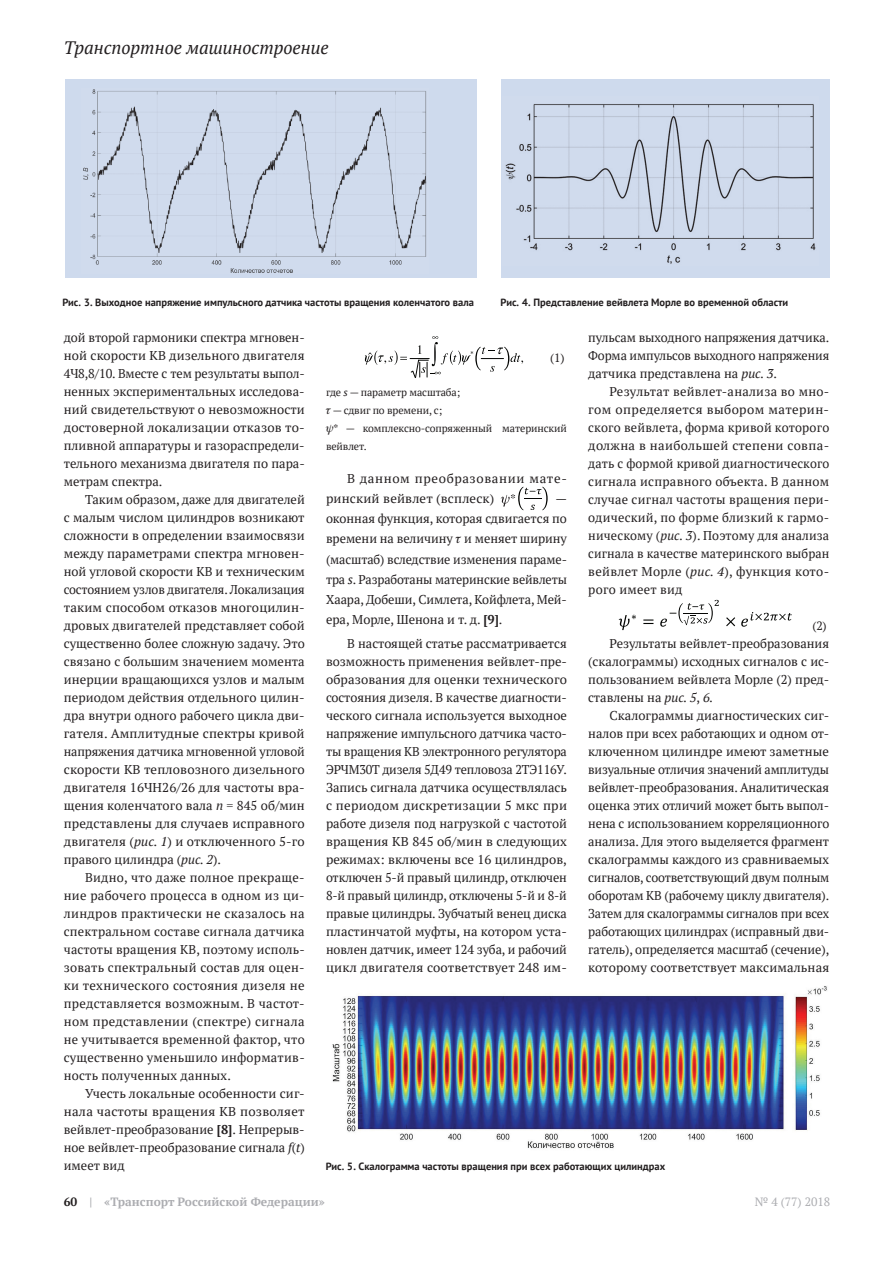
<style>
.page{position:relative;width:893px;height:1263px;background:#fff}
.page>*{position:absolute;margin:0;border:0;box-sizing:border-box;transform-origin:0 0}
.t1{font:italic 18px "PT Serif";color:#231f20}
.t2{font:12.75px/18px "PT Serif";color:#231f20;text-align:justify}
.t3{font:12.75px/19.5px "PT Serif";letter-spacing:.045em;color:#231f20}
.t4{font:700 12px "PT Serif";color:#acadb1}
.t5{font:12px "PT Serif";color:#acadb1}
.t6{font:12px "PT Serif";color:#231f20}
.t7{font:700 10.5px "PT Sans";color:#231f20}
.t8{font:10.5px "PT Serif";letter-spacing:-.01em;color:#231f20}
.s1{font-style:italic}
.s2{font-weight:700}
.s3{color:#231f20}
</style>
<div class="page">
<svg style="left:365px;top:336px;width:158px;height:42px"></svg>
<svg style="left:501px;top:487px;width:47px;height:23px"></svg>
<svg style="left:619px;top:615px;width:17px;height:15px"></svg>
<svg style="left:643px;top:619px;width:10px;height:5px"></svg>
<svg style="left:660px;top:600px;width:59px;height:27px"></svg>
<svg style="left:726px;top:617px;width:9px;height:9px"></svg>
<svg style="left:741px;top:612px;width:51px;height:15px"></svg>
<div style="left:65px;top:79px;width:411px;height:199px;background:#cedaed"></div>
<img style="left:83px;top:89px;width:344px;height:184px">
<div style="left:501px;top:79px;width:328px;height:199px;background:#cedaed"></div>
<img style="left:505px;top:104px;width:311px;height:160px">
<img style="left:332px;top:986px;width:495px;height:163px">
<h1 class="t1" style="left:64px;top:36px;width:266px">Транспортное машиностроение</h1>
<p class="t7" style="left:62px;top:295px;width:413px">Рис. 3. Выходное напряжение импульсного датчика частоты вращения коленчатого вала</p>
<p class="t7" style="left:501px;top:295px;width:289px">Рис. 4. Представление вейвлета Морле во временной области</p>
<p class="t2" style="left:64px;top:328px;width:243px">дой второй гармоники спектра мгновен&shy;ной скорости КВ дизельного двигателя 4Ч8,8/10. Вместе с тем результаты выпол&shy;ненных экспериментальных исследова&shy;ний свидетельствуют о невозможности достоверной локализации отказов то&shy;пливной аппаратуры и газораспредели&shy;тельного механизма двигателя по пара&shy;метрам спектра.</p>
<p class="t2" style="left:64px;top:490px;width:243px;text-indent:21px">Таким образом, даже для двигателей с малым числом цилиндров возникают сложности в определении взаимосвязи между параметрами спектра мгновен&shy;ной угловой скорости КВ и техническим состоянием узлов двигателя. Локализация таким способом отказов многоцилин&shy;дровых двигателей представляет собой существенно более сложную задачу. Это связано с большим значением момента инерции вращающихся узлов и малым периодом действия отдельного цилин&shy;дра внутри одного рабочего цикла дви&shy;гателя. Амплитудные спектры кривой напряжения датчика мгновенной угловой скорости КВ тепловозного дизельного двигателя 16ЧН26/26 для частоты вра&shy;щения коленчатого вала <span class="s1">n</span> = 845 об/мин представлены для случаев исправного двигателя (<span class="s1">рис. 1</span>) и отключенного 5-го правого цилиндра (<span class="s1">рис. 2</span>).</p>
<p class="t2" style="left:64px;top:868px;width:242px;text-indent:21px">Видно, что даже полное прекраще&shy;ние рабочего процесса в одном из ци&shy;линдров практически не сказалось на спектральном составе сигнала датчика частоты вращения КВ, поэтому исполь&shy;зовать спектральный состав для оцен&shy;ки технического состояния дизеля не представляется возможным. В частот&shy;ном представлении (спектре) сигнала не учитывается временной фактор, что существенно уменьшило информатив&shy;ность полученных данных.</p>
<p class="t2" style="left:64px;top:1084px;width:242px;text-indent:21px">Учесть локальные особенности сиг&shy;нала частоты вращения КВ позволяет вейвлет-преобразование <span class="s2">[8]</span>. Непрерыв&shy;ное вейвлет-преобразование сигнала <span class="s1">f</span>(<span class="s1">t</span>) имеет вид</p>
<p class="t6" style="left:550px;top:349px;width:16px">(1)</p>
<p class="t8" style="left:326px;top:385px;width:136px">где <span class="s1">s</span> — параметр масштаба;</p>
<p class="t8" style="left:333px;top:403px;width:111px">— сдвиг по времени, с;</p>
<p class="t8" style="left:334px;top:421px;width:235px">* — комплексно-сопряженный материнский</p>
<p class="t8" style="left:326px;top:439px;width:42px">вейвлет.</p>
<p class="t3" style="left:326px;top:469px;width:242px;text-indent:21px">В данном преобразовании мате&shy;ринский вейвлет (всплеск)</p>
<p class="t2" style="left:326px;top:488px;width:243px;line-height:20.2px;text-indent:229px">— оконная функция, которая сдвигается по времени на величину и меняет ширину (масштаб) вследствие изменения параме&shy;тра <span class="s1">s</span>. Разработаны материнские вейвлеты Хаара, Добеши, Симлета, Койфлета, Мей&shy;ера, Морле, Шенона и т. д. <span class="s2">[9]</span>.</p>
<p class="t2" style="left:326px;top:634px;width:243px;text-indent:21px">В настоящей статье рассматривается возможность применения вейвлет-пре&shy;образования для оценки технического состояния дизеля. В качестве диагности&shy;ческого сигнала используется выходное напряжение импульсного датчика часто&shy;ты вращения КВ электронного регулятора ЭРЧМ30Т дизеля 5Д49 тепловоза 2ТЭ116У.<br>Запись сигнала датчика осуществлялась с периодом дискретизации 5 мкс при работе дизеля под нагрузкой с частотой вращения КВ 845 об/мин в следующих режимах: включены все 16 цилиндров, отключен 5-й правый цилиндр, отключен 8-й правый цилиндр, отключены 5-й и 8-й правые цилиндры. Зубчатый венец диска пластинчатой муфты, на котором уста&shy;новлен датчик, имеет 124 зуба, и рабочий цикл двигателя соответствует 248 им-</p>
<p class="t2" style="left:588px;top:328px;width:243px">пульсам выходного напряжения датчика.<br>Форма импульсов выходного напряжения датчика представлена на <span class="s1">рис. 3</span>.</p>
<p class="t2" style="left:588px;top:382px;width:243px;text-indent:21px">Результат вейвлет-анализа во мно&shy;гом определяется выбором материн&shy;ского вейвлета, форма кривой которого должна в наибольшей степени совпа&shy;дать с формой кривой диагностического сигнала исправного объекта. В данном случае сигнал частоты вращения пери&shy;одический, по форме близкий к гармо&shy;ническому (<span class="s1">рис. 3</span>). Поэтому для анализа сигнала в качестве материнского выбран вейвлет Морле (<span class="s1">рис. 4</span>), функция кото&shy;рого имеет вид</p>
<p class="t6" style="left:812px;top:618px;width:16px">(2)</p>
<p class="t2" style="left:588px;top:634px;width:242px;text-indent:21px">Результаты вейвлет-преобразования (скалограммы) исходных сигналов с ис&shy;пользованием вейвлета Морле (2) пред&shy;ставлены на <span class="s1">рис. 5</span>, <span class="s1">6.</span></p>
<p class="t2" style="left:588px;top:706px;width:243px;text-indent:21px">Скалограммы диагностических сиг&shy;налов при всех работающих и одном от&shy;ключенном цилиндре имеют заметные визуальные отличия значений амплитуды вейвлет-преобразования. Аналитическая оценка этих отличий может быть выпол&shy;нена с использованием корреляционного анализа. Для этого выделяется фрагмент скалограммы каждого из сравниваемых сигналов, соответствующий двум полным оборотам КВ (рабочему циклу двигателя).<br>Затем для скалограммы сигналов при всех работающих цилиндрах (исправный дви&shy;гатель), определяется масштаб (сечение), которому соответствует максимальная</p>
<p class="t7" style="left:326px;top:1159px;width:341px">Рис. 5. Скалограмма частоты вращения при всех работающих цилиндрах</p>
<p class="t4" style="left:64px;top:1194px;width:263px"><span class="s3">60</span> | «Транспорт Российской Федерации»</p>
<p class="t5" style="left:755px;top:1194px;width:77px">№ 4 (77) 2018</p>
</div>
